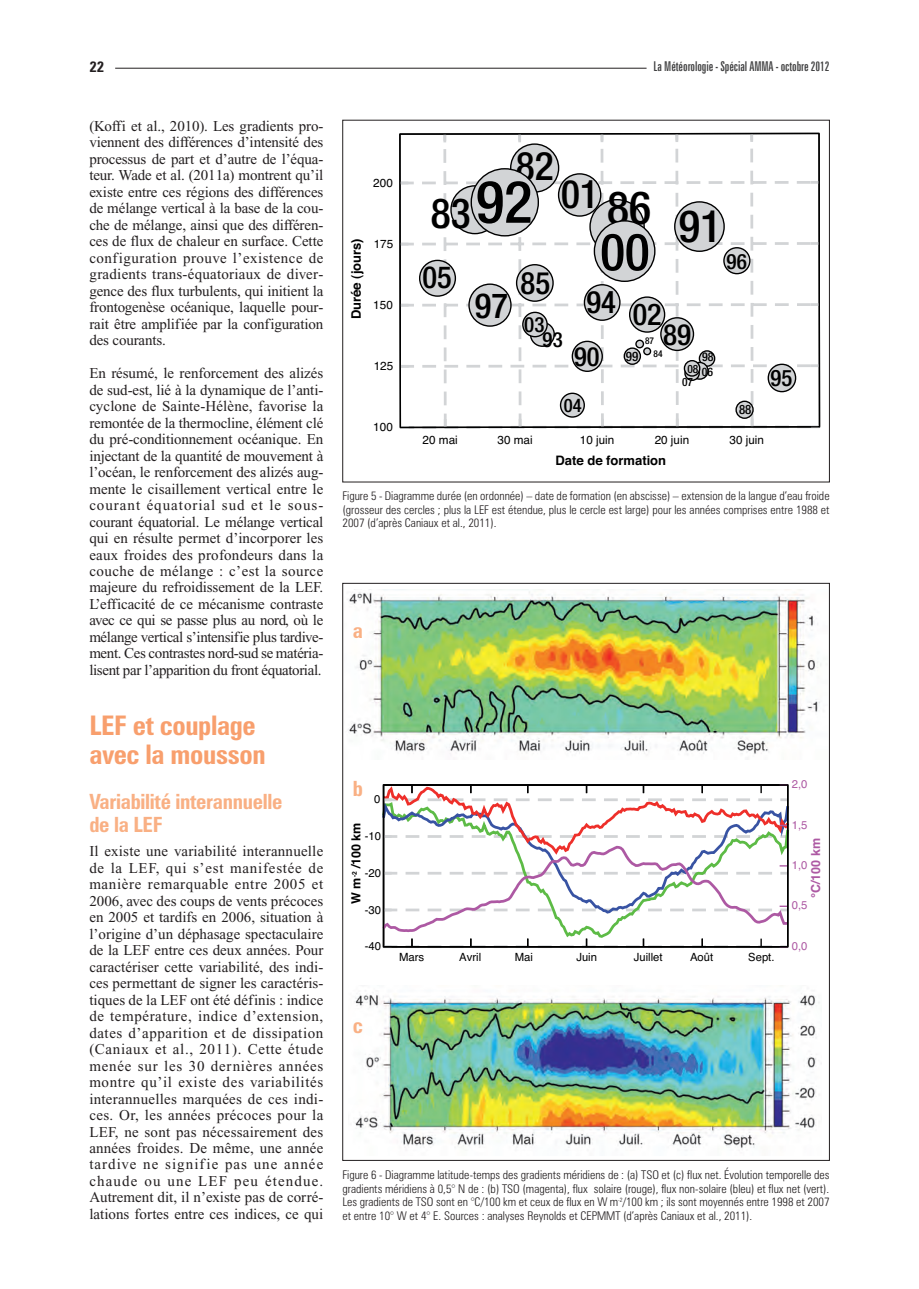
<style>
.page{position:relative;width:919px;height:1289px;background:#fff}
.page>*{position:absolute;margin:0;border:0;box-sizing:border-box;transform-origin:0 0}
.t1{font:500 condensed 58.65px "Helvetica Neue";color:#000}
.t2{font:500 condensed 51.3px "Helvetica Neue";color:#000}
.t3{font:500 condensed 45.75px "Helvetica Neue";color:#000}
.t4{font:500 condensed 44.4px "Helvetica Neue";color:#000}
.t5{font:500 condensed 41.55px "Helvetica Neue";color:#000}
.t6{font:500 condensed 39.45px "Helvetica Neue";color:#000}
.t7{font:500 condensed 39.15px "Helvetica Neue";color:#000}
.t8{font:500 condensed 34.65px "Helvetica Neue";color:#000}
.t9{font:500 condensed 30.9px "Helvetica Neue";color:#000}
.t10{font:500 condensed 30.45px "Helvetica Neue";color:#000}
.t11{font:500 condensed 30px "Helvetica Neue";color:#000}
.t12{font:500 condensed 29.25px "Helvetica Neue";color:#000}
.t13{font:700 condensed 27px/28.8px "Zurich BT";letter-spacing:-.015em;color:#f89f6d}
.t14{font:500 condensed 26.55px "Helvetica Neue";color:#000}
.t15{font:500 condensed 22.8px "Helvetica Neue";color:#000}
.t16{font:500 condensed 21.15px "Helvetica Neue";color:#000}
.t17{font:700 condensed 21px/22.5px "Zurich BT";letter-spacing:-.015em;color:#f9b084}
.t18{font:500 condensed 21px "Helvetica Neue";color:#000}
.t19{font:500 condensed 20.85px "Helvetica Neue";color:#000}
.t20{font:500 condensed 18.6px "Helvetica Neue";color:#000}
.t21{font:15px/16.5px "Times New Roman";letter-spacing:-.01em;color:#231f20;text-align:justify}
.t22{font:700 condensed 15px "Zurich BT";color:#231f20}
.t23{font:extra-condensed 13.5px "Zurich BT";letter-spacing:-.005em;color:#3e3e3f}
.t24{font:700 13.05px "Helvetica";color:#000}
.t25{font:500 condensed 13.05px "Helvetica Neue";color:#000}
.t26{font:500 condensed 12.9px "Helvetica Neue";color:#000}
.t27{font:700 12.6px "Helvetica";color:#000}
.t28{font:700 12.6px "Helvetica";color:#ad59a3}
.t29{font:300 condensed 12px/13.5px "Zurich BT";color:#231f20;text-align:justify}
.t30{font:500 condensed 12px "Helvetica Neue";color:#000}
.t31{font:11.7px "Helvetica";color:#000}
.t32{font:500 condensed 11.7px "Helvetica Neue";color:#000}
.t33{font:500 condensed 11.55px "Helvetica Neue";color:#000}
.t34{font:11.25px "Helvetica";color:#000}
.t35{font:11.25px "Helvetica";color:#ad59a3}
.t36{font:500 condensed 9.45px "Helvetica Neue";color:#000}
</style>
<div class="page">
<hr style="left:115px;top:68px;width:531px;height:1px;background:#231f20">
<svg style="left:399px;top:133px;width:421px;height:296px"></svg>
<img style="left:348px;top:589px;width:473px;height:165px">
<img style="left:354px;top:994px;width:466px;height:157px">
<svg style="left:382px;top:784px;width:407px;height:164px"></svg>
<div style="left:383px;top:784px;width:405px;height:163px;border:1px solid #000"></div>
<p class="t22" style="left:89px;top:62px;width:16px">22</p>
<p class="t23" style="left:653px;top:62px;width:177px">La Météorologie - Spécial AMMA - octobre 2012</p>
<p class="t21" style="left:89px;top:119px;width:235px">(Koffi et al., 2010). Les gradients pro&shy;viennent des différences d’intensité des processus de part et d’autre de l’équa&shy;teur. Wade et al. (2011a) montrent qu’il existe entre ces régions des différences de mélange vertical à la base de la cou&shy;che de mélange, ainsi que des différen&shy;ces de flux de chaleur en surface. Cette configuration prouve l’existence de gradients trans-équatoriaux de diver&shy;gence des flux turbulents, qui initient la frontogenèse océanique, laquelle pour&shy;rait être amplifiée par la configuration des courants.</p>
<p class="t21" style="left:89px;top:366px;width:235px">En résumé, le renforcement des alizés de sud-est, lié à la dynamique de l’anti&shy;cyclone de Sainte-Hélène, favorise la remontée de la thermocline, élément clé du pré-conditionnement océanique. En injectant de la quantité de mouvement à l’océan, le renforcement des alizés aug&shy;mente le cisaillement vertical entre le courant équatorial sud et le sous&shy;courant équatorial. Le mélange vertical qui en résulte permet d’incorporer les eaux froides des profondeurs dans la couche de mélange : c’est la source majeure du refroidissement de la LEF.<br>L’efficacité de ce mécanisme contraste avec ce qui se passe plus au nord, où le mélange vertical s’intensifie plus tardive&shy;ment. Ces contrastes nord-sud se matéria&shy;lisent par l’apparition du front équatorial.</p>
<h3 class="t13" style="left:89px;top:713px;width:178px">LEF et couplage avec la mousson</h3>
<h3 class="t17" style="left:89px;top:792px;width:194px">Variabilité interannuelle de la LEF</h3>
<p class="t21" style="left:89px;top:844px;width:235px">Il existe une variabilité interannuelle de la LEF, qui s’est manifestée de manière remarquable entre 2005 et 2006, avec des coups de vents précoces en 2005 et tardifs en 2006, situation à l’origine d’un déphasage spectaculaire de la LEF entre ces deux années. Pour caractériser cette variabilité, des indi&shy;ces permettant de signer les caractéris&shy;tiques de la LEF ont été définis : indice de température, indice d’extension, dates d’apparition et de dissipation (Caniaux et al., 2011). Cette étude menée sur les 30 dernières années montre qu’il existe des variabilités interannuelles marquées de ces indi&shy;ces. Or, les années précoces pour la LEF, ne sont pas nécessairement des années froides. De même, une année tardive ne signifie pas une année chaude ou une LEF peu étendue.<br>Autrement dit, il n’existe pas de corré&shy;lations fortes entre ces indices, ce qui</p>
<p class="t31" style="left:373px;top:173px;width:21px">200</p>
<p class="t24" style="left:346px;top:319px;width:82px;rotate:-90deg">Durée ( oj urs)</p>
<p class="t31" style="left:374px;top:235px;width:21px">175</p>
<p class="t31" style="left:373px;top:296px;width:21px">150</p>
<p class="t31" style="left:374px;top:357px;width:21px">125</p>
<p class="t31" style="left:373px;top:418px;width:21px">100</p>
<h3 class="t6" style="left:516px;top:152px;width:39px">82</h3>
<h3 class="t7" style="left:561px;top:180px;width:39px">01</h3>
<h1 class="t1" style="left:476px;top:181px;width:58px">92</h1>
<h3 class="t3" style="left:607px;top:191px;width:45px">86</h3>
<h3 class="t5" style="left:431px;top:198px;width:41px">83</h3>
<h3 class="t4" style="left:679px;top:211px;width:44px">91</h3>
<h2 class="t2" style="left:600px;top:233px;width:51px">00</h2>
<h3 class="t10" style="left:422px;top:267px;width:31px">05</h3>
<h3 class="t9" style="left:520px;top:272px;width:31px">85</h3>
<h3 class="t9" style="left:586px;top:290px;width:31px">94</h3>
<h3 class="t8" style="left:474px;top:293px;width:35px">97</h3>
<h3 class="t11" style="left:632px;top:304px;width:30px">02</h3>
<h3 class="t18" style="left:524px;top:317px;width:22px">03</h3>
<h3 class="t12" style="left:663px;top:324px;width:30px">89</h3>
<h3 class="t19" style="left:542px;top:332px;width:22px">93</h3>
<p class="t36" style="left:645px;top:337px;width:11px">87</p>
<h3 class="t14" style="left:574px;top:347px;width:27px">90</h3>
<p class="t36" style="left:653px;top:350px;width:11px">84</p>
<p class="t25" style="left:625px;top:352px;width:14px">99</p>
<p class="t30" style="left:702px;top:352px;width:13px">98</p>
<p class="t33" style="left:687px;top:364px;width:13px">08</p>
<p class="t32" style="left:701px;top:368px;width:13px">06</p>
<p class="t33" style="left:682px;top:377px;width:13px">07</p>
<p class="t20" style="left:564px;top:398px;width:19px">04</p>
<h3 class="t16" style="left:726px;top:253px;width:22px">96</h3>
<p class="t26" style="left:739px;top:405px;width:14px">88</p>
<h3 class="t15" style="left:770px;top:370px;width:23px">95</h3>
<p class="t31" style="left:422px;top:431px;width:37px">20 mai</p>
<p class="t31" style="left:497px;top:431px;width:37px">30 mai</p>
<p class="t31" style="left:579px;top:431px;width:36px">10 juin</p>
<p class="t31" style="left:654px;top:431px;width:36px">20 juin</p>
<p class="t31" style="left:729px;top:431px;width:36px">30 juin</p>
<p class="t24" style="left:555px;top:450px;width:112px">Date de formation</p>
<p class="t29" style="left:342px;top:490px;width:488px">Figure 5 - Diagramme durée (en ordonnée) – date de formation (en abscisse) – extension de la langue d’eau froide (grosseur des cercles ; plus la LEF est étendue, plus le cercle est large) pour les années comprises entre 1988 et 2007 (d’après Caniaux et al., 2011).</p>
<h3 class="t17" style="left:353px;top:621px;width:12px">a</h3>
<h3 class="t17" style="left:353px;top:778px;width:12px">b</h3>
<p class="t34" style="left:374px;top:790px;width:8px">0</p>
<p class="t27" style="left:346px;top:903px;width:83px;rotate:-90deg">W m<sup>-2</sup> /100 km</p>
<p class="t34" style="left:365px;top:827px;width:18px">-10</p>
<p class="t34" style="left:365px;top:864px;width:18px">-20</p>
<p class="t34" style="left:365px;top:901px;width:18px">-30</p>
<p class="t34" style="left:365px;top:937px;width:18px">-40</p>
<p class="t34" style="left:399px;top:948px;width:27px">Mars</p>
<p class="t34" style="left:459px;top:948px;width:23px">Avril</p>
<p class="t34" style="left:514px;top:948px;width:20px">Mai</p>
<p class="t34" style="left:576px;top:948px;width:22px">Juin</p>
<p class="t34" style="left:633px;top:948px;width:30px">Juillet</p>
<p class="t34" style="left:690px;top:948px;width:25px">Août</p>
<p class="t34" style="left:748px;top:948px;width:28px">Sept.</p>
<p class="t35" style="left:791px;top:775px;width:17px">2,0</p>
<p class="t35" style="left:791px;top:816px;width:17px">1,5</p>
<p class="t28" style="left:805px;top:898px;width:62px;rotate:-90deg">°C/100 km</p>
<p class="t35" style="left:791px;top:856px;width:17px">1,0</p>
<p class="t35" style="left:791px;top:896px;width:17px">0,5</p>
<p class="t35" style="left:791px;top:937px;width:17px">0,0</p>
<h3 class="t17" style="left:353px;top:1015px;width:12px">c</h3>
<p class="t29" style="left:342px;top:1169px;width:488px">Figure 6 - Diagramme latitude-temps des gradients méridiens de : (a) TSO et (c) flux net. Évolution temporelle des gradients méridiens à 0,5° N de : (b) TSO (magenta), flux solaire (rouge), flux non-solaire (bleu) et flux net (vert).<br>Les gradients de TSO sont en °C/100 km et ceux de flux en W m<sup>-2</sup>/100 km ; ils sont moyennés entre 1998 et 2007 et entre 10° W et 4° E. Sources : analyses Reynolds et CEPMMT (d’après Caniaux et al., 2011).</p>
</div>
